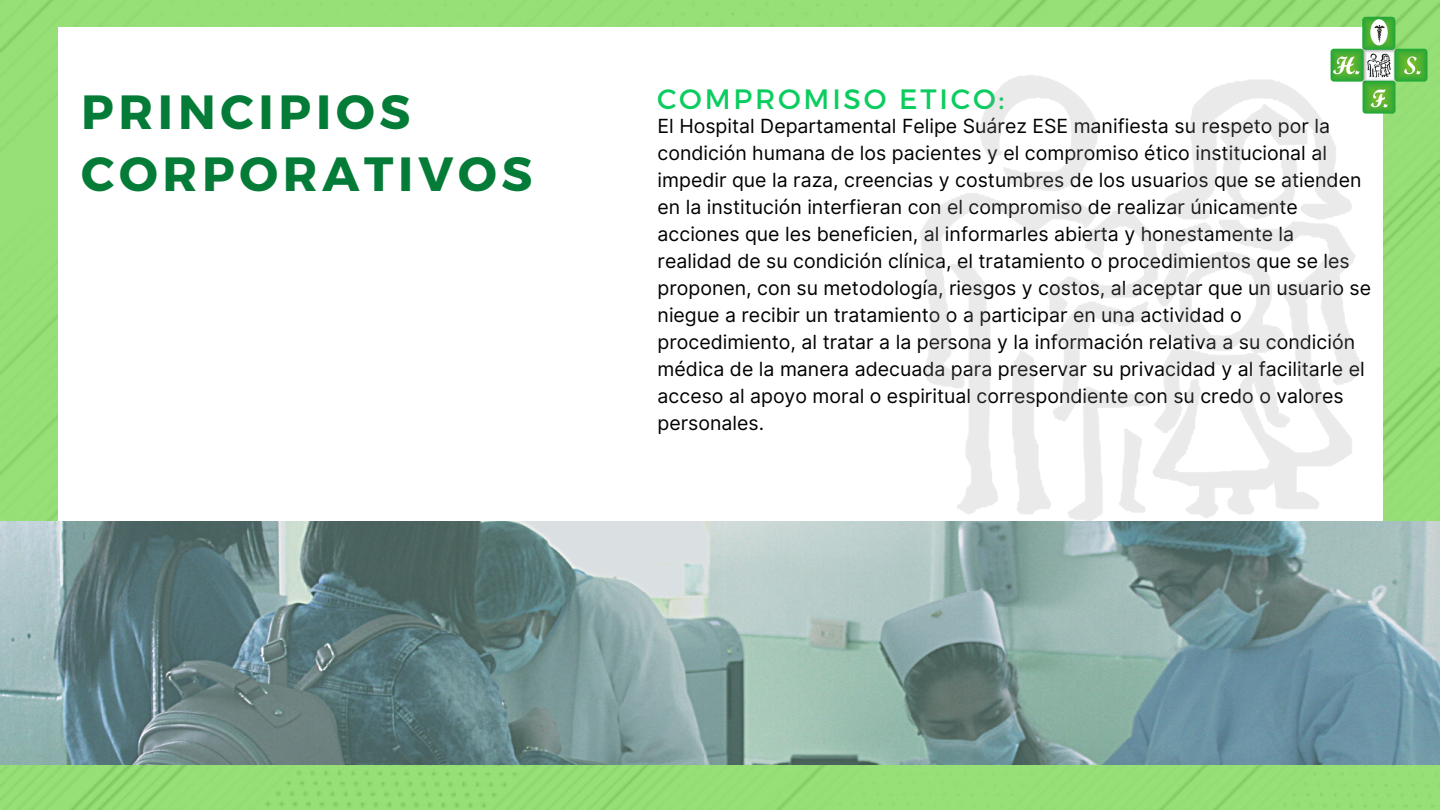
<style>
.page{position:relative;width:1440px;height:810px;background:#96df77}
.page>*{position:absolute;margin:0;border:0;box-sizing:border-box;transform-origin:0 0}
.t1{font:700 48px/62.2px "Montserrat";letter-spacing:.1em;color:#047b37}
.t2{font:28px "Montserrat";letter-spacing:.1em;color:#0bcd5f}
.t3{font:19.5px/27px "Inter";color:#000}
</style>
<div class="page">
<div style="left:58px;top:27px;width:1324px;height:495px;background:#fff"></div>
<img style="left:911px;top:75px;width:458px;height:447px">
<img style="left:1330px;top:16px;width:100px;height:101px">
<img style="left:1px;top:522px;width:1439px;height:243px">
<h1 class="t1" style="left:81px;top:78px;width:453px">PRINCIPIOS<br>CORPORATIVOS</h1>
<h2 class="t2" style="left:657px;top:81px;width:349px">COMPROMISO ETICO:</h2>
<p class="t3" style="left:658px;top:113px;width:715px">El Hospital Departamental Felipe Suárez ESE manifiesta su respeto por la condición humana de los pacientes y el compromiso ético institucional al impedir que la raza, creencias y costumbres de los usuarios que se atienden en la institución interfieran con el compromiso de realizar únicamente acciones que les beneficien, al informarles abierta y honestamente la realidad de su condición clínica, el tratamiento o procedimientos que se les proponen, con su metodología, riesgos y costos, al aceptar que un usuario se niegue a recibir un tratamiento o a participar en una actividad o procedimiento, al tratar a la persona y la información relativa a su condición médica de la manera adecuada para preservar su privacidad y al facilitarle el acceso al apoyo moral o espiritual correspondiente con su credo o valores personales.</p>
</div>
